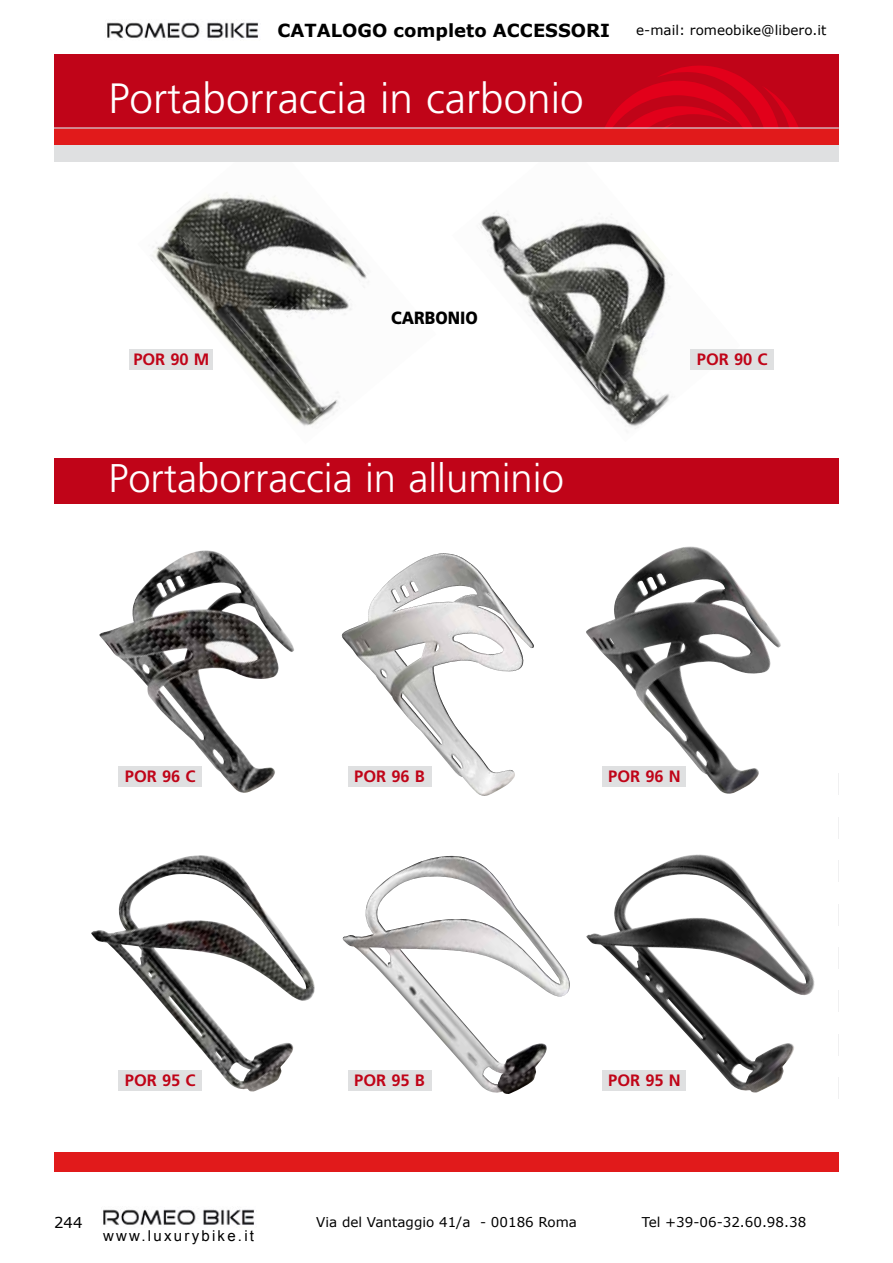
<style>
.page{position:relative;width:893px;height:1263px;background:#fff}
.page>*{position:absolute;margin:0;border:0;box-sizing:border-box;transform-origin:0 0}
.t1{font:300 42.3px "Frutiger LT Std";color:#fff}
.t2{font:300 40.05px "Frutiger LT Std";color:#fff}
.t3{font:700 18px "Verdana";color:#000}
.t4{font:900 17.7px "Frutiger LT Std";color:#000;scale:.9 1}
.t5{font:700 16.5px "Frutiger LT Std";color:#c00418}
.t6{font:15px "Arial";letter-spacing:.15em;color:#000}
.t7{font:15px "Verdana";color:#000}
.t8{font:13.5px "Verdana";color:#000}
</style>
<div class="page">
<img style="left:107px;top:22px;width:151px;height:16px">
<img style="left:103px;top:1209px;width:151px;height:16px">
<img style="left:137px;top:161px;width:299px;height:265px">
<img style="left:452px;top:161px;width:288px;height:268px">
<div style="left:130px;top:349px;width:83px;height:20px;background:#dfe0e1"></div>
<div style="left:690px;top:349px;width:84px;height:20px;background:#dfe0e1"></div>
<img style="left:99px;top:550px;width:195px;height:243px">
<img style="left:91px;top:855px;width:224px;height:237px">
<img style="left:342px;top:856px;width:228px;height:238px">
<img style="left:341px;top:553px;width:193px;height:243px">
<hr style="left:839px;top:54px;width:1px;height:74px;background:#c00418">
<div style="left:54px;top:1152px;width:785px;height:20px;background:#e11a1b"></div>
<div style="left:54px;top:128px;width:785px;height:17px;background:#e11a1b"></div>
<div style="left:54px;top:145px;width:785px;height:16px;background:#dfe0e1"></div>
<div style="left:54px;top:54px;width:785px;height:74px;background:#c00418"></div>
<svg style="left:605px;top:65px;width:193px;height:62px"></svg>
<hr style="left:54px;top:127px;width:785px;height:2px;background:#dfe0e1">
<div style="left:54px;top:459px;width:785px;height:45px;background:#c00418"></div>
<div style="left:348px;top:1071px;width:83px;height:20px;background:#dfe0e1"></div>
<div style="left:348px;top:767px;width:83px;height:20px;background:#dfe0e1"></div>
<div style="left:119px;top:1071px;width:83px;height:20px;background:#dfe0e1"></div>
<div style="left:119px;top:767px;width:83px;height:20px;background:#dfe0e1"></div>
<img style="left:586px;top:854px;width:229px;height:238px">
<img style="left:586px;top:546px;width:195px;height:248px">
<div style="left:603px;top:1071px;width:83px;height:20px;background:#dfe0e1"></div>
<div style="left:603px;top:767px;width:83px;height:20px;background:#dfe0e1"></div>
<h3 class="t3" style="left:277px;top:19px;width:334px">CATALOGO completo ACCESSORI</h3>
<h1 class="t1" style="left:108px;top:75px;width:477px">Portaborraccia in carbonio</h1>
<p class="t8" style="left:636px;top:21px;width:192px">e-mail: romeobike@libero.it</p>
<h3 class="t4" style="left:391px;top:307px;width:98px">CARBONIO</h3>
<p class="t5" style="left:133px;top:349px;width:77px">POR 90 M</p>
<p class="t5" style="left:697px;top:349px;width:72px">POR 90 C</p>
<h2 class="t2" style="left:108px;top:455px;width:457px">Portaborraccia in alluminio</h2>
<p class="t5" style="left:125px;top:766px;width:72px">POR 96 C</p>
<p class="t5" style="left:354px;top:766px;width:72px">POR 96 B</p>
<p class="t5" style="left:608px;top:766px;width:74px">POR 96 N</p>
<p class="t5" style="left:125px;top:1070px;width:72px">POR 95 C</p>
<p class="t5" style="left:354px;top:1070px;width:72px">POR 95 B</p>
<p class="t5" style="left:608px;top:1070px;width:74px">POR 95 N</p>
<p class="t7" style="left:54px;top:1213px;width:30px">244</p>
<p class="t8" style="left:316px;top:1213px;width:262px">Via del Vantaggio 41/a - 00186 Roma</p>
<p class="t6" style="left:103px;top:1225px;width:153px">www.luxurybike.it</p>
<p class="t8" style="left:642px;top:1213px;width:166px">Tel +39-06-32.60.98.38</p>
</div>
